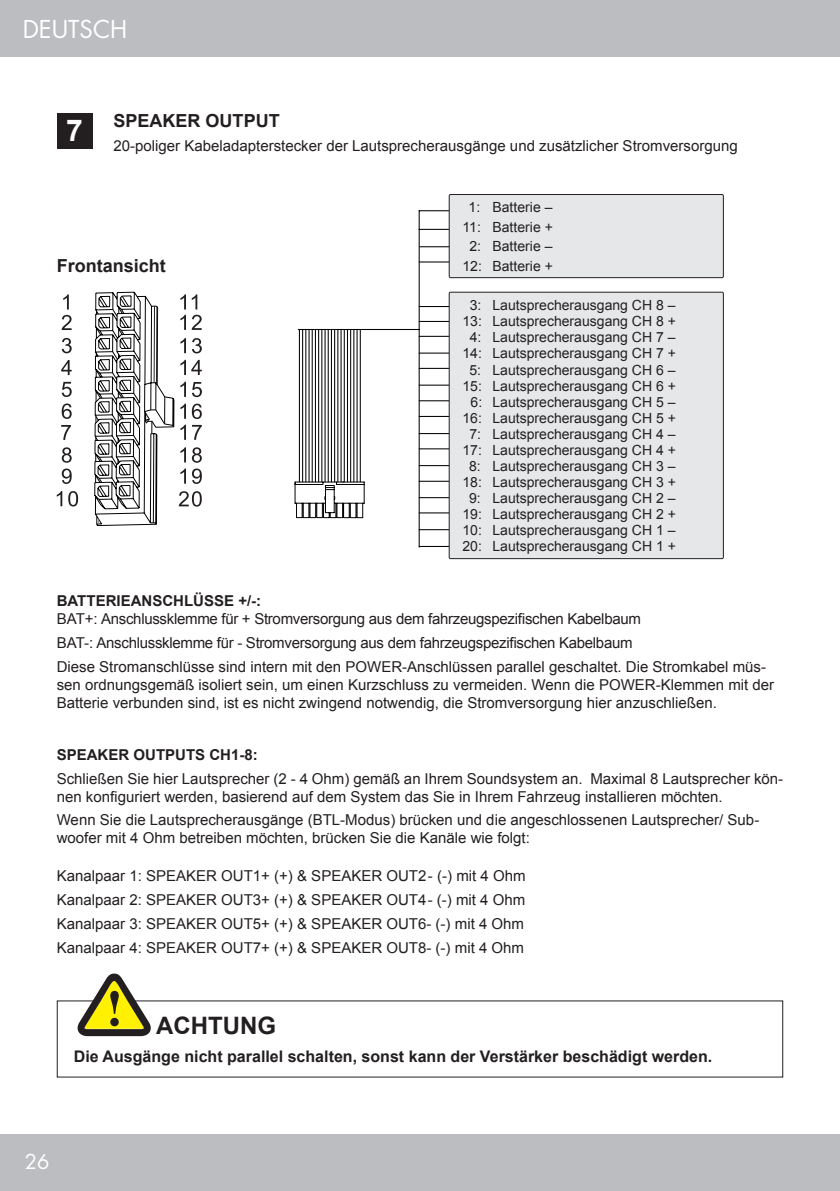
<style>
.page{position:relative;width:840px;height:1191px;background:#fff}
.page>*{position:absolute;margin:0;border:0;box-sizing:border-box;transform-origin:0 0}
.t1{font:700 30px "Arial";color:#fff}
.t2{font:24px "Futura";color:#fff}
.t3{font:700 24px "Arial";color:#231f20}
.t4{font:20px "Futura";color:#fff}
.t5{font:700 18px "Arial";color:#231f20}
.t6{font:700 16px "Arial";color:#231f20}
.t7{font:15px/18px "Arial";color:#231f20}
.t8{font:15px/23.6px "Arial";letter-spacing:-.02em;color:#231f20}
.t9{font:700 15px "Arial";color:#231f20}
.t10{font:14px/16px "Arial";color:#231f20;text-align:center}
</style>
<div class="page">
<div style="left:0;top:0;width:839px;height:57px;background:#bcbdc0"></div>
<div style="left:0;top:1134px;width:839px;height:57px;background:#bcbdc0"></div>
<div style="left:57px;top:113px;width:35px;height:36px;background:#231f20"></div>
<svg style="left:75px;top:973px;width:78px;height:63px"></svg>
<hr style="left:298px;top:329px;width:121px;height:1px;background:#030303">
<hr style="left:418px;top:211px;width:1px;height:336px;background:#030303">
<hr style="left:419px;top:210px;width:30px;height:1px;background:#030303">
<hr style="left:419px;top:229px;width:30px;height:1px;background:#030303">
<div style="left:449px;top:194px;width:274px;height:84px;background:#e6e7e9"></div>
<div style="left:448px;top:194px;width:275px;height:84px;border:1px solid #231f20"></div>
<svg style="left:419px;top:246px;width:29px;height:1px"></svg>
<svg style="left:419px;top:261px;width:29px;height:1px"></svg>
<hr style="left:419px;top:529px;width:30px;height:1px;background:#030303">
<hr style="left:419px;top:481px;width:30px;height:1px;background:#030303">
<hr style="left:419px;top:497px;width:30px;height:1px;background:#030303">
<hr style="left:419px;top:512px;width:30px;height:1px;background:#030303">
<hr style="left:419px;top:546px;width:30px;height:1px;background:#030303">
<hr style="left:419px;top:368px;width:30px;height:1px;background:#030303">
<hr style="left:419px;top:384px;width:30px;height:2px;background:#030303">
<hr style="left:419px;top:400px;width:30px;height:1px;background:#030303">
<hr style="left:419px;top:416px;width:30px;height:1px;background:#030303">
<hr style="left:419px;top:433px;width:30px;height:1px;background:#030303">
<hr style="left:419px;top:336px;width:30px;height:1px;background:#030303">
<hr style="left:419px;top:352px;width:30px;height:2px;background:#030303">
<hr style="left:419px;top:306px;width:30px;height:1px;background:#030303">
<hr style="left:419px;top:321px;width:30px;height:1px;background:#030303">
<hr style="left:419px;top:448px;width:30px;height:1px;background:#030303">
<hr style="left:419px;top:465px;width:30px;height:1px;background:#030303">
<div style="left:449px;top:292px;width:274px;height:266px;background:#e6e7e9"></div>
<div style="left:448px;top:292px;width:275px;height:267px;border:1px solid #231f20"></div>
<svg style="left:63px;top:294px;width:6px;height:15px"></svg>
<svg style="left:62px;top:315px;width:10px;height:15px"></svg>
<svg style="left:62px;top:338px;width:10px;height:15px"></svg>
<svg style="left:61px;top:360px;width:11px;height:15px"></svg>
<svg style="left:62px;top:382px;width:10px;height:15px"></svg>
<svg style="left:62px;top:403px;width:10px;height:16px"></svg>
<svg style="left:61px;top:425px;width:10px;height:15px"></svg>
<svg style="left:62px;top:447px;width:10px;height:37px"></svg>
<svg style="left:57px;top:491px;width:21px;height:15px"></svg>
<hr style="left:305px;top:329px;width:1px;height:153px;background:#030303">
<hr style="left:308px;top:329px;width:1px;height:153px;background:#030303">
<hr style="left:311px;top:329px;width:1px;height:153px;background:#030303">
<hr style="left:315px;top:329px;width:1px;height:153px;background:#030303">
<hr style="left:318px;top:329px;width:1px;height:153px;background:#030303">
<hr style="left:321px;top:329px;width:1px;height:153px;background:#030303">
<hr style="left:324px;top:329px;width:1px;height:153px;background:#030303">
<hr style="left:327px;top:329px;width:1px;height:153px;background:#030303">
<hr style="left:331px;top:329px;width:1px;height:153px;background:#030303">
<hr style="left:334px;top:329px;width:1px;height:153px;background:#030303">
<hr style="left:337px;top:329px;width:1px;height:153px;background:#030303">
<hr style="left:340px;top:329px;width:1px;height:153px;background:#030303">
<hr style="left:343px;top:329px;width:1px;height:153px;background:#030303">
<hr style="left:347px;top:329px;width:1px;height:153px;background:#030303">
<hr style="left:350px;top:329px;width:1px;height:153px;background:#030303">
<hr style="left:353px;top:329px;width:1px;height:153px;background:#030303">
<hr style="left:356px;top:329px;width:1px;height:153px;background:#030303">
<hr style="left:359px;top:329px;width:1px;height:153px;background:#030303">
<hr style="left:299px;top:329px;width:1px;height:153px;background:#030303">
<hr style="left:302px;top:329px;width:1px;height:153px;background:#030303">
<svg style="left:294px;top:481px;width:70px;height:37px"></svg>
<svg style="left:94px;top:291px;width:108px;height:235px"></svg>
<hr style="left:156px;top:306px;width:1px;height:78px;background:#231f20">
<hr style="left:154px;top:306px;width:1px;height:77px;background:#231f20">
<h2 class="t2" style="left:23px;top:12px;width:106px">DEUTSCH</h2>
<h1 class="t1" style="left:66px;top:111px;width:18px">7</h1>
<p class="t5" style="left:113px;top:109px;width:168px">SPEAKER OUTPUT</p>
<p class="t7" style="left:113px;top:137px;width:625px">20-poliger Kabeladapterstecker der Lautsprecherausgänge und zusätzlicher Stromversorgung</p>
<p class="t5" style="left:57px;top:254px;width:111px">Frontansicht</p>
<p class="t10" style="left:462px;top:197px;width:92px;line-height:19.6px">1: Batterie –<br>11: Batterie +<br>2: Batterie –<br>12: Batterie +</p>
<p class="t10" style="left:462px;top:297px;width:215px">3: Lautsprecherausgang CH 8 –<br>13: Lautsprecherausgang CH 8 +<br>4: Lautsprecherausgang CH 7 –<br>14: Lautsprecherausgang CH 7 +<br>5: Lautsprecherausgang CH 6 –<br>15: Lautsprecherausgang CH 6 +<br>6: Lautsprecherausgang CH 5 –<br>16: Lautsprecherausgang CH 5 +<br>7: Lautsprecherausgang CH 4 –<br>17: Lautsprecherausgang CH 4 +<br>8: Lautsprecherausgang CH 3 –<br>18: Lautsprecherausgang CH 3 +<br>9: Lautsprecherausgang CH 2 –<br>19: Lautsprecherausgang CH 2 +<br>10: Lautsprecherausgang CH 1 –<br>20: Lautsprecherausgang CH 1 +</p>
<p class="t9" style="left:57px;top:591px;width:206px">BATTERIEANSCHLÜSSE +/-:</p>
<p class="t8" style="left:57px;top:607px;width:710px">BAT+: Anschlussklemme für + Stromversorgung aus dem fahrzeugspezifischen Kabelbaum<br>BAT-: Anschlussklemme für - Stromversorgung aus dem fahrzeugspezifischen Kabelbaum<br>Diese Stromanschlüsse sind intern mit den POWER-Anschlüssen parallel geschaltet. Die Stromkabel müs-</p>
<p class="t7" style="left:57px;top:675px;width:718px">sen ordnungsgemäß isoliert sein, um einen Kurzschluss zu vermeiden. Wenn die POWER-Klemmen mit der<br>Batterie verbunden sind, ist es nicht zwingend notwendig, die Stromversorgung hier anzuschließen.</p>
<p class="t9" style="left:57px;top:745px;width:202px">SPEAKER OUTPUTS CH1-8:</p>
<p class="t7" style="left:57px;top:769px;width:727px">Schließen Sie hier Lautsprecher (2 - 4 Ohm) gemäß an Ihrem Soundsystem an. Maximal 8 Lautsprecher kön&shy;nen konfiguriert werden, basierend auf dem System das Sie in Ihrem Fahrzeug installieren möchten.</p>
<p class="t7" style="left:57px;top:811px;width:703px">Wenn Sie die Lautsprecherausgänge (BTL-Modus) brücken und die angeschlossenen Lautsprecher/ Sub&shy;woofer mit 4 Ohm betreiben möchten, brücken Sie die Kanäle wie folgt:</p>
<p class="t7" style="left:57px;top:864px;width:470px;line-height:23.6px;text-align:justify">Kanalpaar 1: SPEAKER OUT1+ (+) &amp; SPEAKER OUT2- (-) mit 4 Ohm Kanalpaar 2: SPEAKER OUT3+ (+) &amp; SPEAKER OUT4- (-) mit 4 Ohm Kanalpaar 3: SPEAKER OUT5+ (+) &amp; SPEAKER OUT6- (-) mit 4 Ohm Kanalpaar 4: SPEAKER OUT7+ (+) &amp; SPEAKER OUT8- (-) mit 4 Ohm</p>
<h2 class="t3" style="left:156px;top:1009px;width:121px">ACHTUNG</h2>
<p class="t6" style="left:74px;top:1045px;width:639px">Die Ausgänge nicht parallel schalten, sonst kann der Verstärker beschädigt werden.</p>
<h3 class="t4" style="left:25px;top:1148px;width:26px">26</h3>
</div>
